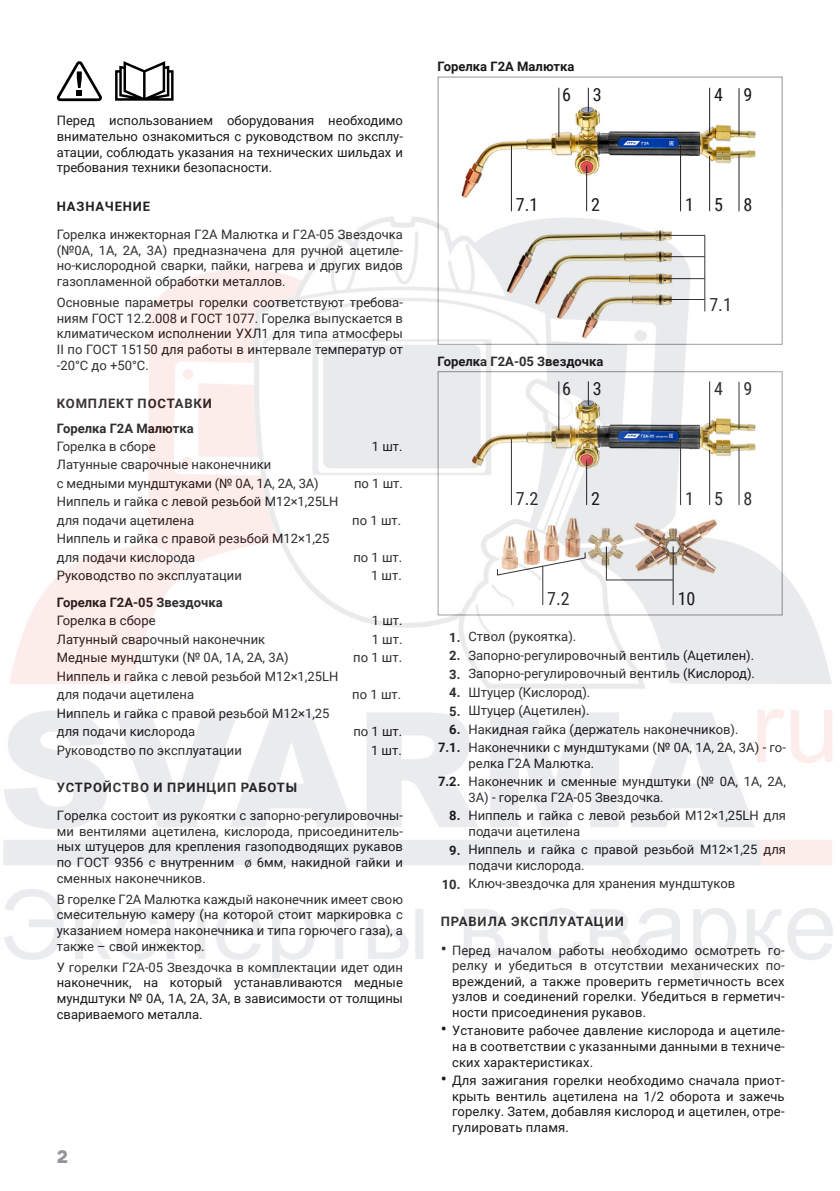
<style>
.page{position:relative;width:840px;height:1191px;background:#fff}
.page>*{position:absolute;margin:0;border:0;box-sizing:border-box;transform-origin:0 0}
.Основной_текст{font:18px "Roboto Condensed";color:#1a1717}
.t1{font:900 18px "Formular";color:#939598}
.Основной_текст-2{font:13px/15.6px "Roboto";color:#1a1717;text-align:justify}
.Основной_текст-3{font:700 13px "Roboto";color:#1a1717}
.Заголовок_ЛЕВЫЙ{font:700 13px "Roboto";letter-spacing:.065em;color:#231f20}
.s1{color:#231f20}
.s2{font-family:"Roboto Condensed";font-size:18px}
</style>
<div class="page">
<img style="left:461px;top:105px;width:295px;height:101px">
<hr style="left:558px;top:88px;width:1px;height:49px;background:#231f20">
<svg style="left:587px;top:88px;width:1px;height:24px"></svg>
<hr style="left:679px;top:145px;width:1px;height:66px;background:#231f20">
<hr style="left:708px;top:88px;width:1px;height:45px;background:#231f20">
<hr style="left:510px;top:145px;width:1px;height:66px;background:#231f20">
<hr style="left:585px;top:166px;width:1px;height:45px;background:#231f20">
<hr style="left:708px;top:156px;width:1px;height:55px;background:#231f20">
<hr style="left:738px;top:154px;width:1px;height:57px;background:#231f20">
<hr style="left:738px;top:88px;width:1px;height:48px;background:#231f20">
<svg style="left:115px;top:61px;width:58px;height:40px"></svg>
<svg style="left:56px;top:61px;width:46px;height:40px"></svg>
<img style="left:3px;top:210px;width:830px;height:768px">
<p class="Основной_текст-2" style="left:57px;top:113px;width:347px">Перед использованием оборудования необходимо внимательно ознакомиться с руководством по эксплу&shy;атации, соблюдать указания на технических шильдах и требования техники безопасности.</p>
<p class="Заголовок_ЛЕВЫЙ" style="left:57px;top:198px;width:95px">НАЗНАЧЕНИЕ</p>
<p class="Основной_текст-2" style="left:57px;top:226px;width:347px">Горелка инжекторная Г2А Малютка и Г2А-05 Звездочка (№0А, 1А, 2А, 3А) предназначена для ручной ацетиле&shy;но-кислородной сварки, пайки, нагрева и других видов газопламенной обработки металлов.</p>
<p class="Основной_текст-2" style="left:57px;top:294px;width:347px">Основные параметры горелки соответствуют требова&shy;ниям ГОСТ 12.2.008 и ГОСТ 1077. Горелка выпускается в климатическом исполнении УХЛ1 для типа атмосферы II по ГОСТ 15150 для работы в интервале температур от -20°С до +50°С.</p>
<p class="Заголовок_ЛЕВЫЙ" style="left:57px;top:394px;width:156px">КОМПЛЕКТ ПОСТАВКИ</p>
<p class="Основной_текст-3" style="left:57px;top:419px;width:138px">Горелка Г2А Малютка</p>
<p class="Основной_текст-2" style="left:57px;top:438px;width:100px">Горелка в сборе</p>
<p class="Основной_текст-2" style="left:371px;top:438px;width:32px">1 шт.</p>
<p class="Основной_текст-2" style="left:57px;top:456px;width:216px">Латунные сварочные наконечники</p>
<p class="Основной_текст-2" style="left:57px;top:475px;width:263px">с медными мундштуками (№ 0А, 1А, 2А, 3А)</p>
<p class="Основной_текст-2" style="left:354px;top:475px;width:50px">по 1 шт.</p>
<p class="Основной_текст-2" style="left:57px;top:493px;width:283px">Ниппель и гайка с левой резьбой М12×1,25LH</p>
<p class="Основной_текст-2" style="left:57px;top:512px;width:139px">для подачи ацетилена</p>
<p class="Основной_текст-2" style="left:352px;top:512px;width:50px">по 1 шт.</p>
<p class="Основной_текст-2" style="left:57px;top:530px;width:274px">Ниппель и гайка с правой резьбой М12×1,25</p>
<p class="Основной_текст-2" style="left:57px;top:549px;width:140px">для подачи кислорода</p>
<p class="Основной_текст-2" style="left:353px;top:549px;width:50px">по 1 шт.</p>
<p class="Основной_текст-2" style="left:57px;top:567px;width:186px">Руководство по эксплуатации</p>
<p class="Основной_текст-2" style="left:371px;top:567px;width:32px">1 шт.</p>
<p class="Основной_текст-3" style="left:57px;top:593px;width:167px">Горелка Г2А-05 Звездочка</p>
<p class="Основной_текст-2" style="left:57px;top:612px;width:100px">Горелка в сборе</p>
<p class="Основной_текст-2" style="left:371px;top:612px;width:32px">1 шт.</p>
<p class="Основной_текст-2" style="left:57px;top:631px;width:210px">Латунный сварочный наконечник</p>
<p class="Основной_текст-2" style="left:371px;top:631px;width:32px">1 шт.</p>
<p class="Основной_текст-2" style="left:57px;top:649px;width:233px">Медные мундштуки (№ 0А, 1А, 2А, 3А)</p>
<p class="Основной_текст-2" style="left:353px;top:649px;width:50px">по 1 шт.</p>
<p class="Основной_текст-2" style="left:57px;top:668px;width:283px">Ниппель и гайка с левой резьбой М12×1,25LH</p>
<p class="Основной_текст-2" style="left:57px;top:686px;width:139px">для подачи ацетилена</p>
<p class="Основной_текст-2" style="left:352px;top:686px;width:50px">по 1 шт.</p>
<p class="Основной_текст-2" style="left:57px;top:705px;width:274px">Ниппель и гайка с правой резьбой М12×1,25</p>
<p class="Основной_текст-2" style="left:57px;top:723px;width:140px">для подачи кислорода</p>
<p class="Основной_текст-2" style="left:353px;top:723px;width:50px">по 1 шт.</p>
<p class="Основной_текст-2" style="left:57px;top:741px;width:186px">Руководство по эксплуатации</p>
<p class="Основной_текст-2" style="left:371px;top:741px;width:32px">1 шт.</p>
<p class="Заголовок_ЛЕВЫЙ" style="left:57px;top:778px;width:241px">УСТРОЙСТВО И ПРИНЦИП РАБОТЫ</p>
<p class="Основной_текст-2" style="left:57px;top:807px;width:347px">Горелка состоит из рукоятки с запорно-регулировочны&shy;ми вентилями ацетилена, кислорода, присоединитель&shy;ных штуцеров для крепления газоподводящих рукавов по ГОСТ 9356 с внутренним <span class="s1">ø</span> 6мм, накидной гайки и сменных наконечников.</p>
<p class="Основной_текст-2" style="left:57px;top:891px;width:347px">В горелке Г2А Малютка каждый наконечник имеет свою смесительную камеру (на которой стоит маркировка с указанием номера наконечника и типа горючего газа), а также – свой инжектор.</p>
<p class="Основной_текст-2" style="left:57px;top:959px;width:347px">У горелки Г2А-05 Звездочка в комплектации идет один наконечник, на который устанавливаются медные мундштуки № 0А, 1А, 2А, 3А, в зависимости от толщины свариваемого металла.</p>
<h1 class="t1" style="left:57px;top:1145px;width:13px">2</h1>
<p class="Основной_текст-3" style="left:437px;top:57px;width:138px">Горелка Г2А Малютка</p>
<p class="Основной_текст" style="left:562px;top:82px;width:10px">6</p>
<p class="Основной_текст" style="left:592px;top:82px;width:10px">3</p>
<p class="Основной_текст" style="left:713px;top:82px;width:10px">4</p>
<p class="Основной_текст" style="left:743px;top:82px;width:10px">9</p>
<p class="Основной_текст" style="left:515px;top:192px;width:24px">7.1</p>
<p class="Основной_текст" style="left:591px;top:192px;width:10px">2</p>
<p class="Основной_текст" style="left:684px;top:192px;width:10px">1</p>
<p class="Основной_текст" style="left:713px;top:192px;width:10px">5</p>
<p class="Основной_текст" style="left:743px;top:192px;width:10px">8</p>
<p class="Основной_текст" style="left:709px;top:292px;width:24px">7.1</p>
<p class="Основной_текст-3" style="left:437px;top:352px;width:167px">Горелка Г2А-05 Звездочка</p>
<p class="Основной_текст" style="left:562px;top:376px;width:10px">6</p>
<p class="Основной_текст" style="left:592px;top:376px;width:10px">3</p>
<p class="Основной_текст" style="left:713px;top:376px;width:10px">4</p>
<p class="Основной_текст" style="left:743px;top:376px;width:10px">9</p>
<p class="Основной_текст" style="left:515px;top:486px;width:24px">7.2</p>
<p class="Основной_текст" style="left:591px;top:486px;width:10px">2</p>
<p class="Основной_текст" style="left:684px;top:486px;width:10px">1</p>
<p class="Основной_текст" style="left:713px;top:486px;width:10px">5</p>
<p class="Основной_текст" style="left:743px;top:486px;width:10px">8</p>
<p class="Основной_текст" style="left:547px;top:586px;width:24px">7.2</p>
<p class="Основной_текст" style="left:677px;top:586px;width:19px">10</p>
<p class="Основной_текст-2" style="left:468px;top:628px;width:109px">Ствол (рукоятка).</p>
<p class="Основной_текст-2" style="left:468px;top:647px;width:287px">Запорно-регулировочный вентиль (Ацетилен).</p>
<p class="Основной_текст-2" style="left:468px;top:665px;width:288px">Запорно-регулировочный вентиль (Кислород).</p>
<p class="Основной_текст-2" style="left:468px;top:684px;width:123px">Штуцер (Кислород).</p>
<p class="Основной_текст-2" style="left:468px;top:702px;width:122px">Штуцер (Ацетилен).</p>
<p class="Основной_текст-2" style="left:468px;top:721px;width:271px">Накидная гайка (держатель наконечников).</p>
<p class="Основной_текст-2" style="left:468px;top:739px;width:319px">Наконечники с мундштуками (№ 0А, 1А, 2А, 3А) - го&shy;релка Г2А Малютка.</p>
<p class="Основной_текст-2" style="left:468px;top:773px;width:319px">Наконечник и сменные мундштуки (№ 0А, 1А, 2А,<br>3А) - горелка Г2А-05 Звездочка.</p>
<p class="Основной_текст-2" style="left:468px;top:807px;width:319px">Ниппель и гайка с левой резьбой М12×1,25LH для подачи ацетилена</p>
<p class="Основной_текст-2" style="left:468px;top:841px;width:319px">Ниппель и гайка с правой резьбой М12×1,25 для подачи кислорода.</p>
<p class="Основной_текст-2" style="left:468px;top:875px;width:268px">Ключ-звездочка для хранения мундштуков</p>
<p class="Заголовок_ЛЕВЫЙ" style="left:440px;top:912px;width:184px">ПРАВИЛА ЭКСПЛУАТАЦИИ</p>
<p class="Основной_текст-3" style="left:449px;top:628px;width:13px">1.</p>
<p class="Основной_текст-3" style="left:449px;top:646px;width:13px">2.</p>
<p class="Основной_текст-3" style="left:449px;top:665px;width:13px">3.</p>
<p class="Основной_текст-3" style="left:449px;top:683px;width:13px">4.</p>
<p class="Основной_текст-3" style="left:449px;top:702px;width:13px">5.</p>
<p class="Основной_текст-3" style="left:449px;top:720px;width:13px">6.</p>
<p class="Основной_текст-3" style="left:438px;top:738px;width:24px">7.1.</p>
<p class="Основной_текст-3" style="left:438px;top:772px;width:24px">7.2.</p>
<p class="Основной_текст-3" style="left:449px;top:806px;width:13px">8.</p>
<p class="Основной_текст-3" style="left:449px;top:840px;width:13px">9.</p>
<p class="Основной_текст-3" style="left:441px;top:875px;width:20px">10.</p>
<p class="Основной_текст-2" style="left:452px;top:941px;width:334px;text-indent:-11px"><span class="s2">•</span> Перед началом работы необходимо осмотреть го&shy;релку и убедиться в отсутствии механических по&shy;вреждений, а также проверить герметичность всех узлов и соединений горелки. Убедиться в герметич&shy;ности присоединения рукавов.</p>
<p class="Основной_текст-2" style="left:452px;top:1022px;width:334px;text-indent:-11px"><span class="s2">•</span> Установите рабочее давление кислорода и ацетиле&shy;на в соответствии с указанными данными в техниче&shy;ских характеристиках.</p>
<p class="Основной_текст-2" style="left:452px;top:1072px;width:334px;text-indent:-11px"><span class="s2">•</span> Для зажигания горелки необходимо сначала приот&shy;крыть вентиль ацетилена на 1/2 оборота и зажечь горелку. Затем, добавляя кислород и ацетилен, отре&shy;гулировать пламя.</p>
</div>
